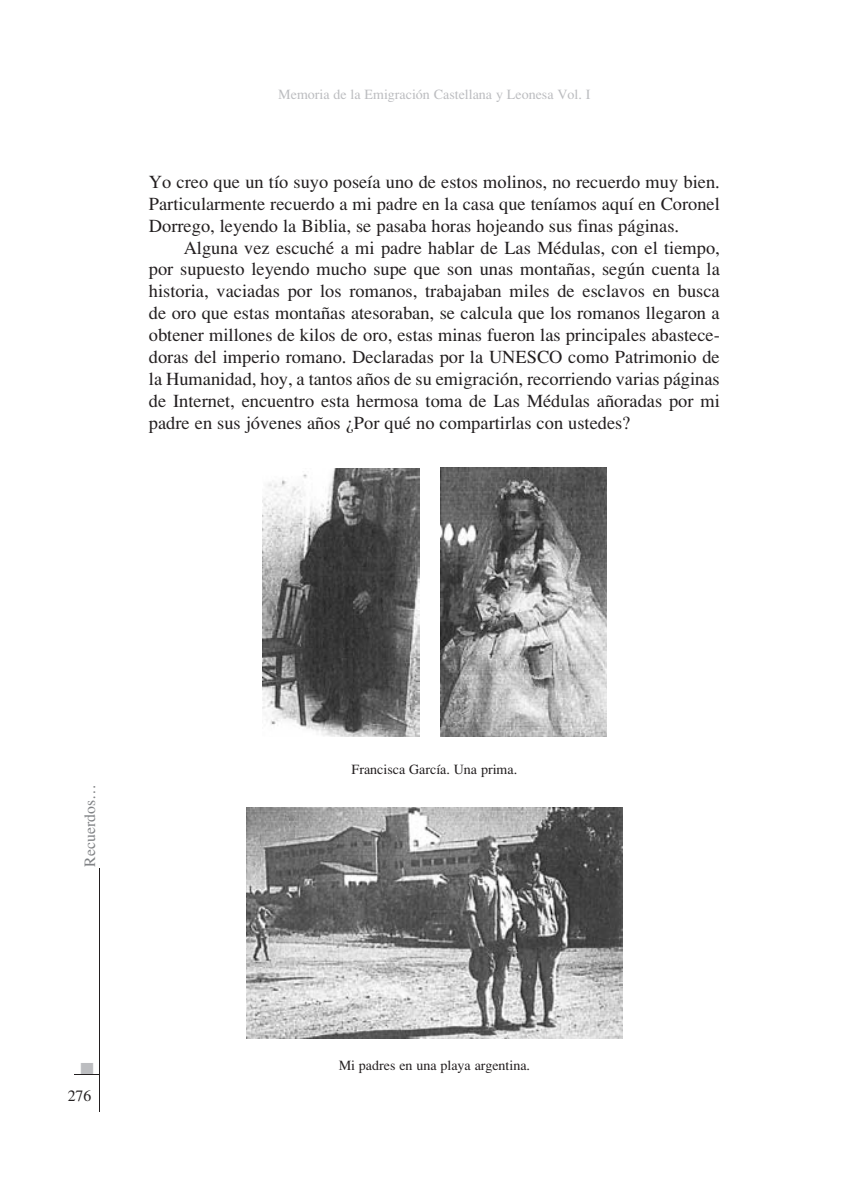
<style>
.page{position:relative;width:844px;height:1191px;background:#fff}
.page>*{position:absolute;margin:0;border:0;box-sizing:border-box;transform-origin:0 0}
.t1{font:18.38px/21.9px "Times";color:#231f20;text-align:justify}
.t2{font:17.5px "Zapf Dingbats ITC";color:#bcbdc0}
.t3{font:15.75px "Times";color:#808285}
.t4{font:15.75px "Times";color:#231f20}
.t5{font:14px "Times";color:#231f20}
.t6{font:14px "Times";color:#bcbdc0}
</style>
<div class="page">
<svg style="left:74px;top:1074px;width:25px;height:1px"></svg>
<hr style="left:99px;top:868px;width:1px;height:243px;background:#231f20">
<img style="left:262px;top:468px;width:157px;height:269px">
<img style="left:440px;top:467px;width:166px;height:270px">
<img style="left:246px;top:807px;width:376px;height:231px">
<p class="t6" style="left:278px;top:86px;width:313px">Memoria de la Emigración Castellana y Leonesa Vol. I</p>
<p class="t1" style="left:149px;top:171px;width:572px">Yo creo que un tío suyo poseía uno de estos molinos, no recuerdo muy bien.<br>Particularmente recuerdo a mi padre en la casa que teníamos aquí en Coronel Dorrego, leyendo la Biblia, se pasaba horas hojeando sus finas páginas.</p>
<p class="t1" style="left:149px;top:236px;width:572px;text-indent:35px">Alguna vez escuché a mi padre hablar de Las Médulas, con el tiempo, por supuesto leyendo mucho supe que son unas montañas, según cuenta la historia, vaciadas por los romanos, trabajaban miles de esclavos en busca de oro que estas montañas atesoraban, se calcula que los romanos llegaron a obtener millones de kilos de oro, estas minas fueron las principales abastece&shy;doras del imperio romano. Declaradas por la UNESCO como Patrimonio de la Humanidad, hoy, a tantos años de su emigración, recorriendo varias páginas de Internet, encuentro esta hermosa toma de Las Médulas añoradas por mi padre en sus jóvenes años ¿Por qué no compartirlas con ustedes?</p>
<p class="t3" style="left:81px;top:866px;width:84px;rotate:-90deg">Recuerdos…</p>
<p class="t2" style="left:80px;top:1060px;width:15px">■</p>
<p class="t4" style="left:68px;top:1087px;width:25px">276</p>
<p class="t5" style="left:351px;top:761px;width:167px">Francisca García. Una prima.</p>
<p class="t5" style="left:338px;top:1057px;width:193px">Mi padres en una playa argentina.</p>
</div>
